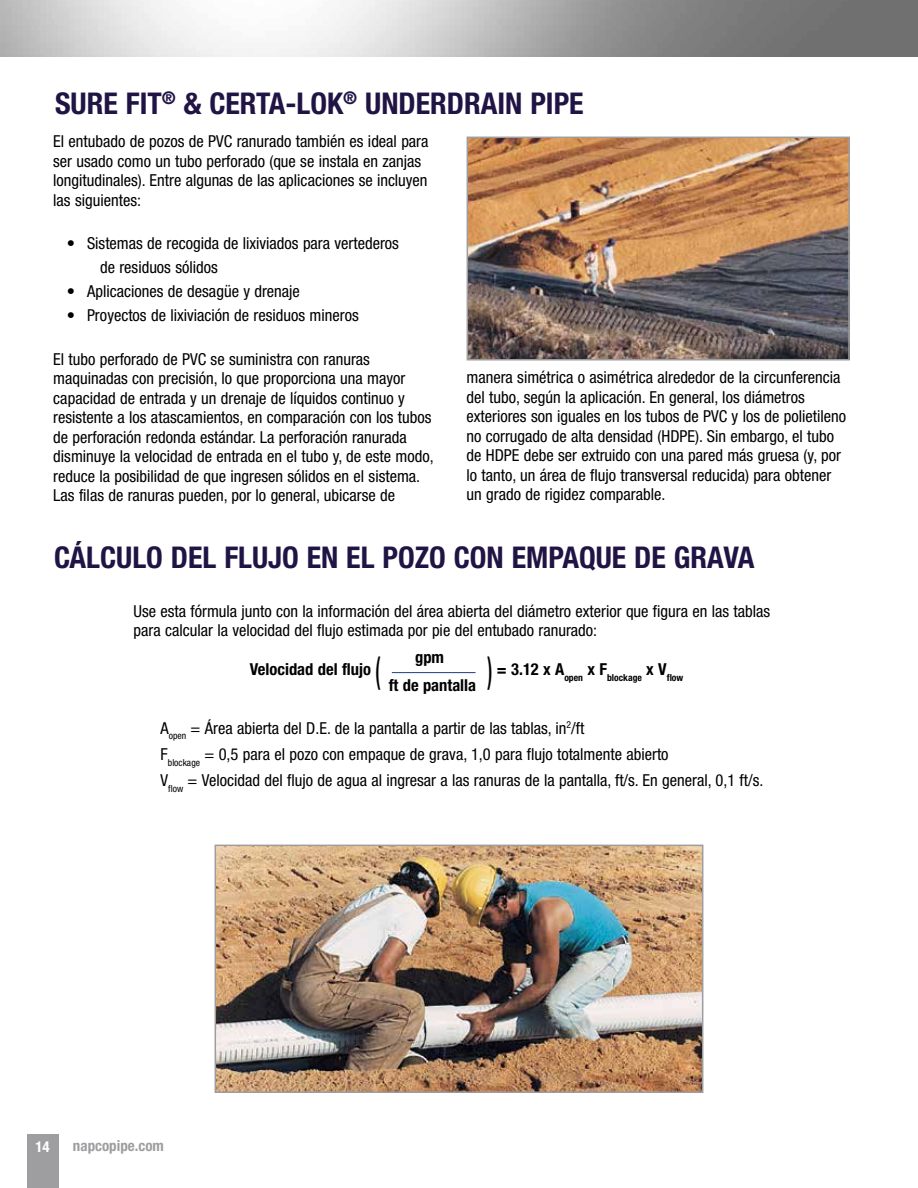
<style>
.page{position:relative;width:918px;height:1188px;background:#fff}
.page>*{position:absolute;margin:0;border:0;box-sizing:border-box;transform-origin:0 0}
.t1{font:700 condensed 37.2px "Helvetica Neue LT Std";color:#000;scale:.44 1}
.t2{font:700 condensed 30px "Helvetica Neue LT Std";color:#201444}
.t3{font:condensed 16.5px/19.5px "Helvetica Neue LT Std";color:#000}
.t4{font:700 condensed 16.5px "Helvetica Neue LT Std";color:#000}
.t5{font:700 condensed 15px "Helvetica Neue LT Std";color:#9e9da0}
.t6{font:700 condensed 15px "Helvetica Neue LT Std";color:#fff}
.t7{font:700 condensed 9.6px "Helvetica Neue LT Std";color:#000}
</style>
<div class="page">
<div style="left:27px;top:1134px;width:31px;height:54px;background:#9e9da0"></div>
<img style="left:470px;top:140px;width:377px;height:218px">
<div style="left:467px;top:137px;width:383px;height:224px;border:2px solid #9e9da0"></div>
<img style="left:218px;top:848px;width:482px;height:242px">
<div style="left:215px;top:845px;width:488px;height:248px;border:2px solid #9e9da0"></div>
<hr style="left:392px;top:672px;width:84px;height:1px;background:#203d7c">
<h2 class="t2" style="left:55px;top:85px;width:530px">SURE FIT<sup>®</sup> &amp; CERTA-LOK<sup>®</sup> UNDERDRAIN PIPE</h2>
<p class="t3" style="left:53px;top:132px;width:377px">El entubado de pozos de PVC ranurado también es ideal para ser usado como un tubo perforado (que se instala en zanjas longitudinales). Entre algunas de las aplicaciones se incluyen las siguientes:</p>
<p class="t3" style="left:100px;top:231px;width:300px;line-height:24px;text-indent:-33px">• Sistemas de recogida de lixiviados para vertederos de residuos sólidos</p>
<p class="t3" style="left:67px;top:282px;width:235px">• Aplicaciones de desagüe y drenaje</p>
<p class="t3" style="left:67px;top:306px;width:293px">• Proyectos de lixiviación de residuos mineros</p>
<p class="t3" style="left:53px;top:349px;width:382px">El tubo perforado de PVC se suministra con ranuras maquinadas con precisión, lo que proporciona una mayor capacidad de entrada y un drenaje de líquidos continuo y resistente a los atascamientos, en comparación con los tubos de perforación redonda estándar. La perforación ranurada disminuye la velocidad de entrada en el tubo y, de este modo, reduce la posibilidad de que ingresen sólidos en el sistema.<br>Las filas de ranuras pueden, por lo general, ubicarse de</p>
<p class="t3" style="left:467px;top:368px;width:381px">manera simétrica o asimétrica alrededor de la circunferencia del tubo, según la aplicación. En general, los diámetros exteriores son iguales en los tubos de PVC y los de polietileno no corrugado de alta densidad (HDPE). Sin embargo, el tubo de HDPE debe ser extruido con una pared más gruesa (y, por lo tanto, un área de flujo transversal reducida) para obtener un grado de rigidez comparable.</p>
<h2 class="t2" style="left:54px;top:539px;width:702px">CÁLCULO DEL FLUJO EN EL POZO CON EMPAQUE DE GRAVA</h2>
<p class="t3" style="left:134px;top:601px;width:638px">Use esta fórmula junto con la información del área abierta del diámetro exterior que figura en las tablas para calcular la velocidad del flujo estimada por pie del entubado ranurado:</p>
<p class="t4" style="left:250px;top:660px;width:123px">Velocidad del flujo</p>
<h1 class="t1" style="left:375px;top:647px;width:13px">(</h1>
<p class="t4" style="left:415px;top:648px;width:31px">gpm</p>
<h1 class="t1" style="left:488px;top:647px;width:13px">)</h1>
<p class="t7" style="left:497px;top:672px;width:188px"><sup>=</sup> <sup>3.12</sup> <sup>x</sup> <sup>A</sup>open <sup>x</sup> <sup>F</sup>blockage <sup>x</sup> <sup>V</sup>flow</p>
<p class="t3" style="left:161px;top:715px;width:604px;line-height:26.2px">A<sub>open</sub> = Área abierta del D.E. de la pantalla a partir de las tablas, in<sup>2</sup>/ft<br>F<sub>blockage</sub> = 0,5 para el pozo con empaque de grava, 1,0 para flujo totalmente abierto<br>V<sub>flow</sub> = Velocidad del flujo de agua al ingresar a las ranuras de la pantalla, ft/s. En general, 0,1 ft/s.</p>
<p class="t4" style="left:389px;top:675px;width:89px">ft de pantalla</p>
<p class="t6" style="left:35px;top:1138px;width:16px">14</p>
<p class="t5" style="left:73px;top:1137px;width:93px">napcopipe.com</p>
</div>
